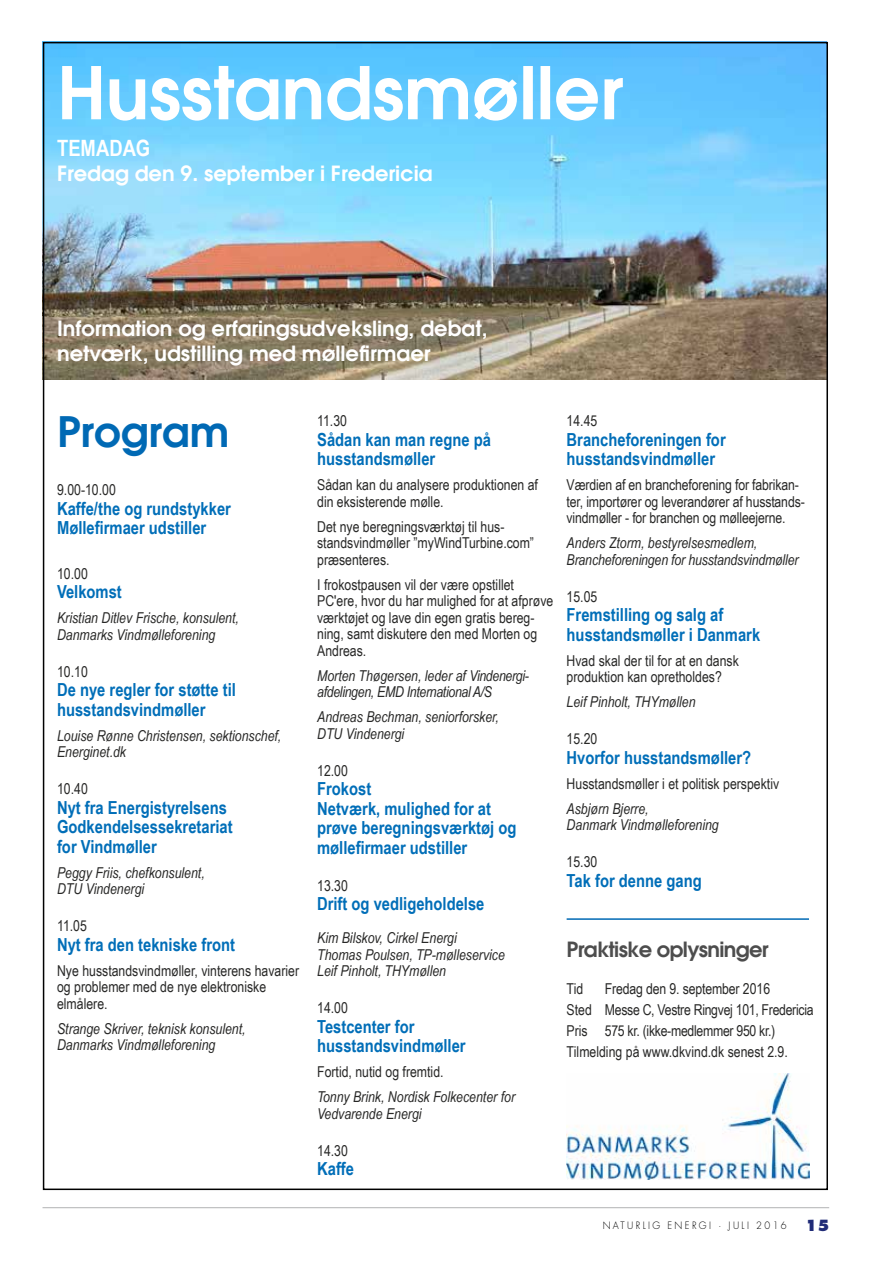
<style>
.page{position:relative;width:893px;height:1263px;background:#fff}
.page>*{position:absolute;margin:0;border:0;box-sizing:border-box;transform-origin:0 0}
.t1{font:600 72px "Avant Garde";color:#fff}
.t2{font:600 42px "Avant Garde";color:#0069b4}
.t3{font:700 22.5px "Arial Narrow";color:#fff}
.t4{font:600 21px/25.2px "Avant Garde";color:#fff}
.t5{font:600 21px "Avant Garde";letter-spacing:-.03em;color:#4d4d4d}
.t6{font:700 18px/19.5px "Arial Narrow";color:#006eb8}
.t7{font:15px/16.5px "Arial Narrow";color:#282827}
.t8{font:italic 15px/16.5px "Arial Narrow";color:#282827}
.t9{font:italic 15px/16.5px "Arial Narrow";letter-spacing:-.02em;color:#282827}
.t10{font:800 15px "Futura";color:#202b77;scale:.95 1}
.t11{font:300 9.9px "Futura";letter-spacing:.25em;color:#000;scale:.95 1}
</style>
<div class="page">
<hr style="left:43px;top:1207px;width:786px;height:1px;background:#b1b2b3">
<img style="left:46px;top:45px;width:779px;height:335px">
<img style="left:567px;top:1074px;width:242px;height:105px">
<hr style="left:567px;top:918px;width:242px;height:2px;background:#0069b4">
<h1 class="t1" style="left:57px;top:45px;width:567px">Husstandsmøller</h1>
<h3 class="t3" style="left:57px;top:131px;width:95px">TEMADAG</h3>
<h3 class="t4" style="left:57px;top:160px;width:377px">Fredag den 9. september i Fredericia</h3>
<h3 class="t4" style="left:57px;top:315px;width:432px">Information og erfaringsudveksling, debat, netværk, udstilling med møllefirmaer</h3>
<h2 class="t2" style="left:57px;top:404px;width:174px">Program</h2>
<p class="t7" style="left:57px;top:481px;width:60px">9.00-10.00</p>
<p class="t6" style="left:57px;top:498px;width:175px">Kaffe/the og rundstykker<br>Møllefirmaer udstiller</p>
<p class="t7" style="left:57px;top:565px;width:32px">10.00</p>
<p class="t6" style="left:57px;top:581px;width:66px">Velkomst</p>
<p class="t8" style="left:57px;top:609px;width:183px">Kristian Ditlev Frische, konsulent,<br>Danmarks Vindmølleforening</p>
<p class="t7" style="left:57px;top:663px;width:32px">10.10</p>
<p class="t6" style="left:57px;top:679px;width:180px">De nye regler for støtte til husstandsvindmøller</p>
<p class="t8" style="left:57px;top:727px;width:226px">Louise Rønne Christensen, sektionschef,<br>Energinet.dk</p>
<p class="t7" style="left:57px;top:780px;width:32px">10.40</p>
<p class="t6" style="left:57px;top:797px;width:177px">Nyt fra Energistyrelsens<br>Godkendelsessekretariat for Vindmøller</p>
<p class="t8" style="left:57px;top:864px;width:149px">Peggy Friis, chefkonsulent,<br>DTU Vindenergi</p>
<p class="t7" style="left:57px;top:917px;width:31px">11.05</p>
<p class="t6" style="left:57px;top:934px;width:179px">Nyt fra den tekniske front</p>
<p class="t7" style="left:57px;top:962px;width:244px">Nye husstandsvindmøller, vinterens havarier og problemer med de nye elektroniske elmålere.</p>
<p class="t8" style="left:57px;top:1020px;width:190px">Strange Skriver, teknisk konsulent,<br>Danmarks Vindmølleforening</p>
<p class="t7" style="left:317px;top:412px;width:31px">11.30</p>
<p class="t6" style="left:317px;top:429px;width:175px">Sådan kan man regne på husstandsmøller</p>
<p class="t7" style="left:317px;top:476px;width:222px">Sådan kan du analysere produktionen af din eksisterende mølle.</p>
<p class="t7" style="left:317px;top:518px;width:218px">Det nye beregningsværktøj til hus&shy;standsvindmøller ”myWindTurbine.com” præsenteres.</p>
<p class="t7" style="left:317px;top:576px;width:238px">I frokostpausen vil der være opstillet PC'ere, hvor du har mulighed for at afprøve værktøjet og lave din egen gratis bereg&shy;ning, samt diskutere den med Morten og Andreas.</p>
<p class="t9" style="left:317px;top:667px;width:213px">Morten Thøgersen, leder af Vindenergi&shy;afdelingen, EMD International A/S</p>
<p class="t8" style="left:317px;top:708px;width:183px">Andreas Bechman, seniorforsker,<br>DTU Vindenergi</p>
<p class="t7" style="left:317px;top:762px;width:32px">12.00</p>
<p class="t6" style="left:317px;top:778px;width:201px">Frokost<br>Netværk, mulighed for at prøve beregningsværktøj og møllefirmaer udstiller</p>
<p class="t7" style="left:317px;top:877px;width:32px">13.30</p>
<p class="t6" style="left:317px;top:893px;width:169px">Drift og vedligeholdelse</p>
<p class="t8" style="left:317px;top:929px;width:189px">Kim Bilskov, Cirkel Energi<br>Thomas Poulsen, TP-mølleservice<br>Leif Pinholt, THYmøllen</p>
<p class="t7" style="left:317px;top:999px;width:32px">14.00</p>
<p class="t6" style="left:317px;top:1016px;width:150px">Testcenter for husstandsvindmøller</p>
<p class="t7" style="left:317px;top:1063px;width:128px">Fortid, nutid og fremtid.</p>
<p class="t8" style="left:317px;top:1089px;width:199px">Tonny Brink, Nordisk Folkecenter for<br>Vedvarende Energi</p>
<p class="t7" style="left:317px;top:1142px;width:32px">14.30</p>
<p class="t6" style="left:317px;top:1158px;width:38px">Kaffe</p>
<p class="t7" style="left:567px;top:412px;width:32px">14.45</p>
<p class="t6" style="left:567px;top:429px;width:161px">Brancheforeningen for husstandsvindmøller</p>
<p class="t7" style="left:567px;top:476px;width:240px">Værdien af en brancheforening for fabrikan&shy;ter, importører og leverandører af husstands&shy;vindmøller - for branchen og mølleejerne.</p>
<p class="t8" style="left:567px;top:534px;width:233px">Anders Ztorm, bestyrelsesmedlem,<br>Brancheforeningen for husstandsvindmøller</p>
<p class="t7" style="left:567px;top:588px;width:32px">15.05</p>
<p class="t6" style="left:567px;top:604px;width:195px">Fremstilling og salg af husstandsmøller i Danmark</p>
<p class="t7" style="left:567px;top:652px;width:174px">Hvad skal der til for at en dansk produktion kan opretholdes?</p>
<p class="t8" style="left:567px;top:693px;width:130px">Leif Pinholt, THYmøllen</p>
<p class="t7" style="left:567px;top:730px;width:32px">15.20</p>
<p class="t6" style="left:567px;top:747px;width:186px">Hvorfor husstandsmøller?</p>
<p class="t7" style="left:567px;top:775px;width:214px">Husstandsmøller i et politisk perspektiv</p>
<p class="t8" style="left:567px;top:800px;width:154px">Asbjørn Bjerre,<br>Danmark Vindmølleforening</p>
<p class="t7" style="left:567px;top:853px;width:32px">15.30</p>
<p class="t6" style="left:567px;top:870px;width:137px">Tak for denne gang</p>
<h3 class="t5" style="left:567px;top:935px;width:204px">Praktiske oplysninger</h3>
<p class="t7" style="left:567px;top:980px;width:18px">Tid</p>
<p class="t7" style="left:567px;top:978px;width:248px;line-height:20.7px;text-indent:38px">Fredag den 9. september 2016<br>Sted Messe C, Vestre Ringvej 101, Fredericia Pris 575 kr. (ikke-medlemmer 950 kr.)<br>Tilmelding på www.dkvind.dk senest 2.9.</p>
<p class="t11" style="left:603px;top:1218px;width:195px">NATURLIG ENERGI · JULI 2016</p>
<p class="t10" style="left:805px;top:1216px;width:26px">15</p>
</div>
